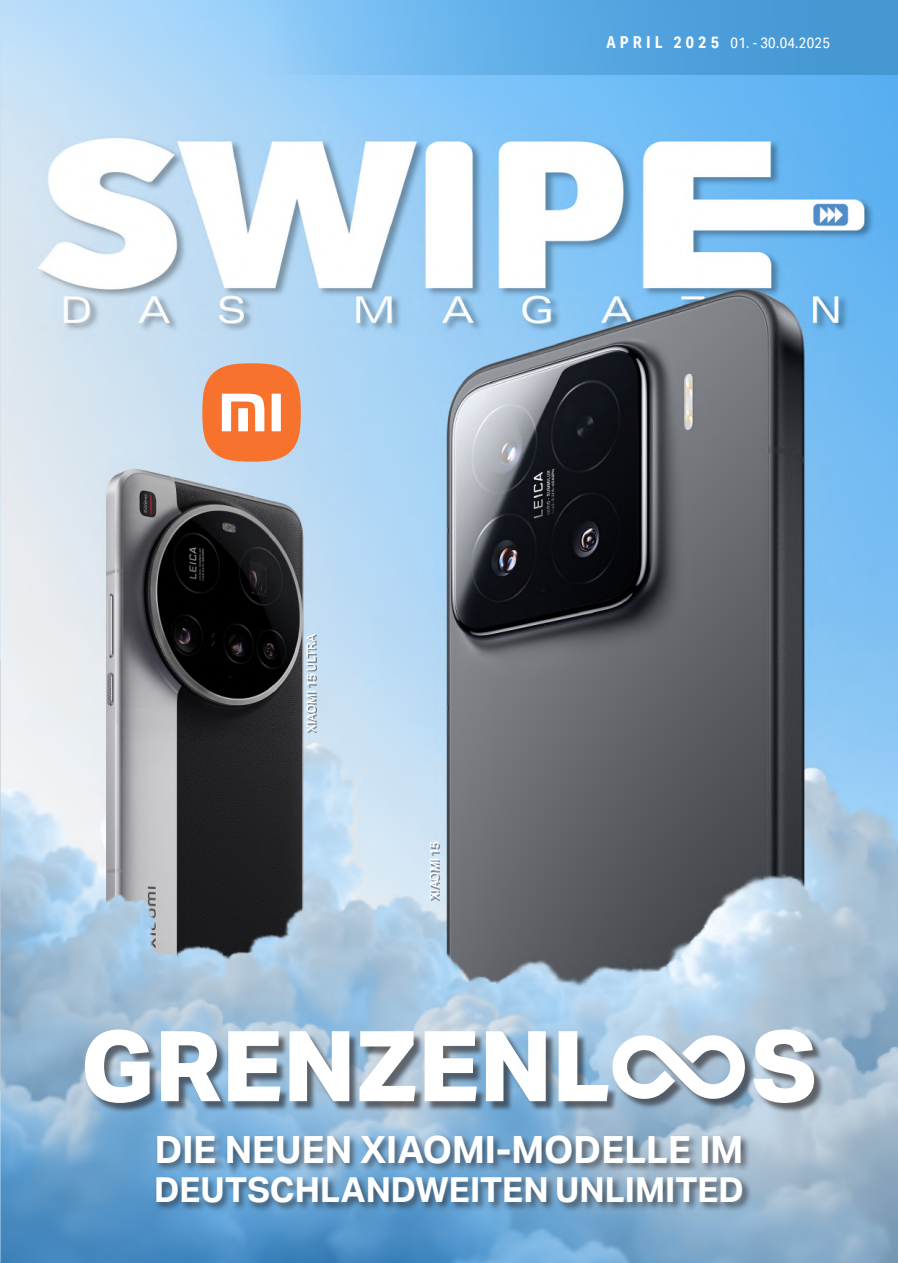
<style>
.page{position:relative;width:898px;height:1263px;background:#fff}
.page>*{position:absolute;margin:0;border:0;box-sizing:border-box;transform-origin:0 0}
.t1{font:800 97.95px "Aktiv Grotesk";color:#fff}
.t2{font:700 37.5px "Aktiv Grotesk";color:#fff}
.t3{font:700 34.5px "Aktiv Grotesk";color:#fff}
.t4{font:15px "Aktiv Grotesk Cd";letter-spacing:.02em;color:#fff}
.t5{font:500 12px "Aktiv Grotesk";color:#fff}
.s1{font-weight:700;font-size:16.5px}
</style>
<div class="page">
<img style="left:1px;top:0;width:896px;height:1263px">
<svg style="left:212px;top:0;width:685px;height:75px;background:#64aee5"></svg>
<img style="left:0;top:0;width:1px;height:1263px">
<div style="left:86px;top:1031px;width:738px;height:82px;background:#241f1f;opacity:.6"></div>
<svg style="left:610px;top:1034px;width:139px;height:70px"></svg>
<div style="left:154px;top:1133px;width:598px;height:80px;background:#241f1f;opacity:.6"></div>
<div style="left:307px;top:635px;width:10px;height:98px;background:#241f1f;opacity:.5"></div>
<div style="left:431px;top:843px;width:9px;height:58px;background:#241f1f;opacity:.5"></div>
<svg style="left:202px;top:363px;width:99px;height:99px;background:#f09060"></svg>
<div style="left:271px;top:394px;width:10px;height:37px;background:#fff"></div>
<p class="t4" style="left:606px;top:33px;width:225px"><span class="s1">A P R I L 2 0 2 5</span> 01. - 30.04.2025</p>
<p class="t5" style="left:303px;top:731px;width:100px;rotate:-90deg">XIAOMI 15 ULTRA</p>
<p class="t5" style="left:426px;top:899px;width:60px;rotate:-90deg">XIAOMI 15</p>
<h1 class="t1" style="left:81px;top:1003px;width:531px">GRENZENL</h1>
<h1 class="t1" style="left:750px;top:1003px;width:68px">S</h1>
<p class="t2" style="left:155px;top:1126px;width:590px">DIE NEUEN XIAOMI-MODELLE IM</p>
<p class="t3" style="left:154px;top:1168px;width:591px">DEUTSCHLANDWEITEN UNLIMITED</p>
</div>
